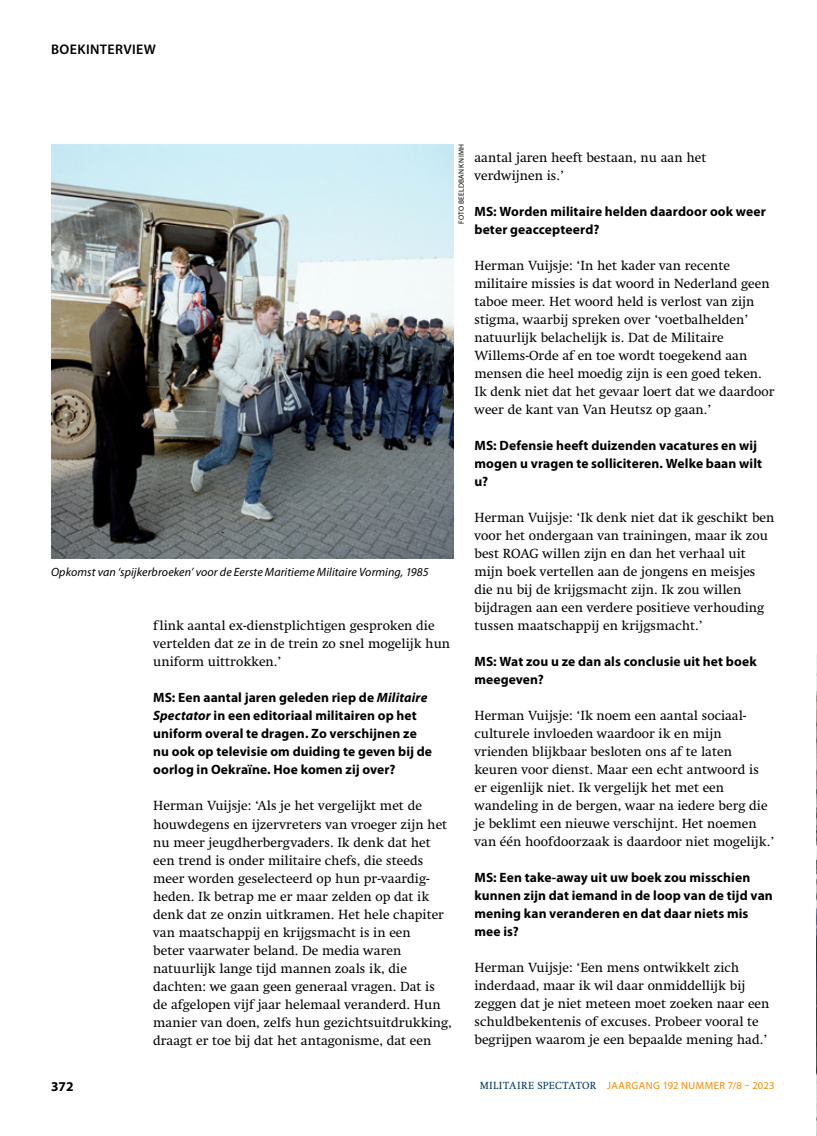
<style>
.page{position:relative;width:817px;height:1136px;background:#fff}
.page>*{position:absolute;margin:0;border:0;box-sizing:border-box;transform-origin:0 0}
.t1{font:600 13.95px "Myriad Pro";letter-spacing:.03em;color:#000}
.t2{font:13.5px/18px "Swift LT Std";color:#000}
.t3{font:700 13.5px/18px "Myriad Pro";letter-spacing:.01em;color:#000}
.t4{font:italic 12px "Myriad Pro";letter-spacing:.005em;color:#000}
.t5{font:10.5px "Myriad Pro";letter-spacing:.045em;color:#f38a00}
.t6{font:7.5px "Myriad Pro";letter-spacing:.035em;color:#000}
.s1{font-style:italic}
.s2{font-family:"Swift LT Std";color:#00355f}
</style>
<div class="page">
<img style="left:51px;top:144px;width:402px;height:414px">
<img style="left:816px;top:654px;width:1px;height:481px">
<p class="t1" style="left:51px;top:40px;width:106px">BOEKINTERVIEW</p>
<p class="t6" style="left:456px;top:224px;width:81px;rotate:-90deg">FOTO BEELDBANK NIMH</p>
<p class="t4" style="left:51px;top:565px;width:379px">Opkomst van ‘spijkerbroeken’ voor de Eerste Maritieme Militaire Vorming, 1985</p>
<p class="t2" style="left:153px;top:617px;width:298px">flink aantal ex-dienstplichtigen gesproken die vertelden dat ze in de trein zo snel mogelijk hun uniform uittrokken.’</p>
<p class="t3" style="left:153px;top:688px;width:280px">MS: Een aantal jaren geleden riep de <span class="s1">Militaire Spectator</span> in een editoriaal militairen op het uniform overal te dragen. Zo verschijnen ze nu ook op televisie om duiding te geven bij de oorlog in Oekraïne. Hoe komen zij over?</p>
<p class="t2" style="left:153px;top:797px;width:300px">Herman Vuijsje: ‘Als je het vergelijkt met de houwdegens en ijzervreters van vroeger zijn het nu meer jeugdherbergvaders. Ik denk dat het een trend is onder militaire chefs, die steeds meer worden geselecteerd op hun pr-vaardig&shy;heden. Ik betrap me er maar zelden op dat ik denk dat ze onzin uitkramen. Het hele chapiter van maatschappij en krijgsmacht is in een<br>beter vaarwater beland. De media waren natuurlijk lange tijd mannen zoals ik, die dachten: we gaan geen generaal vragen. Dat is de afgelopen vijf jaar helemaal veranderd. Hun manier van doen, zelfs hun gezichtsuitdrukking, draagt er toe bij dat het antagonisme, dat een</p>
<p class="t2" style="left:474px;top:149px;width:233px">aantal jaren heeft bestaan, nu aan het verdwijnen is.’</p>
<p class="t3" style="left:474px;top:202px;width:293px">MS: Worden militaire helden daardoor ook weer beter geaccepteerd?</p>
<p class="t2" style="left:474px;top:257px;width:301px">Herman Vuijsje: ‘In het kader van recente militaire missies is dat woord in Nederland geen taboe meer. Het woord held is verlost van zijn stigma, waarbij spreken over ‘voetbalhelden’ natuurlijk belachelijk is. Dat de Militaire Willems-Orde af en toe wordt toegekend aan mensen die heel moedig zijn is een goed teken.<br>Ik denk niet dat het gevaar loert dat we daardoor weer de kant van Van Heutsz op gaan.’</p>
<p class="t3" style="left:474px;top:436px;width:289px">MS: Defensie heeft duizenden vacatures en wij mogen u vragen te solliciteren. Welke baan wilt u?</p>
<p class="t2" style="left:474px;top:509px;width:301px">Herman Vuijsje: ‘Ik denk niet dat ik geschikt ben voor het ondergaan van trainingen, maar ik zou best ROAG willen zijn en dan het verhaal uit mijn boek vertellen aan de jongens en meisjes die nu bij de krijgsmacht zijn. Ik zou willen bijdragen aan een verdere positieve verhouding tussen maatschappij en krijgsmacht.’</p>
<p class="t3" style="left:474px;top:652px;width:284px">MS: Wat zou u ze dan als conclusie uit het boek meegeven?</p>
<p class="t2" style="left:474px;top:707px;width:301px">Herman Vuijsje: ‘Ik noem een aantal sociaal&shy;culturele invloeden waardoor ik en mijn vrienden blijkbaar besloten ons af te laten keuren voor dienst. Maar een echt antwoord is er eigenlijk niet. Ik vergelijk het met een wandeling in de bergen, waar na iedere berg die je beklimt een nieuwe verschijnt. Het noemen van één hoofdoorzaak is daardoor niet mogelijk.’</p>
<p class="t3" style="left:474px;top:868px;width:300px">MS: Een take-away uit uw boek zou misschien kunnen zijn dat iemand in de loop van de tijd van mening kan veranderen en dat daar niets mis mee is?</p>
<p class="t2" style="left:474px;top:959px;width:296px">Herman Vuijsje: ‘Een mens ontwikkelt zich inderdaad, maar ik wil daar onmiddellijk bij zeggen dat je niet meteen moet zoeken naar een schuldbekentenis of excuses. Probeer vooral te begrijpen waarom je een bepaalde mening had.’</p>
<p class="t3" style="left:51px;top:1076px;width:24px">372</p>
<p class="t5" style="left:479px;top:1078px;width:296px"><span class="s2">MILITAIRE SPECTATOR</span> JAARGANG 192 NUMMER 7/8 – 2023</p>
</div>
